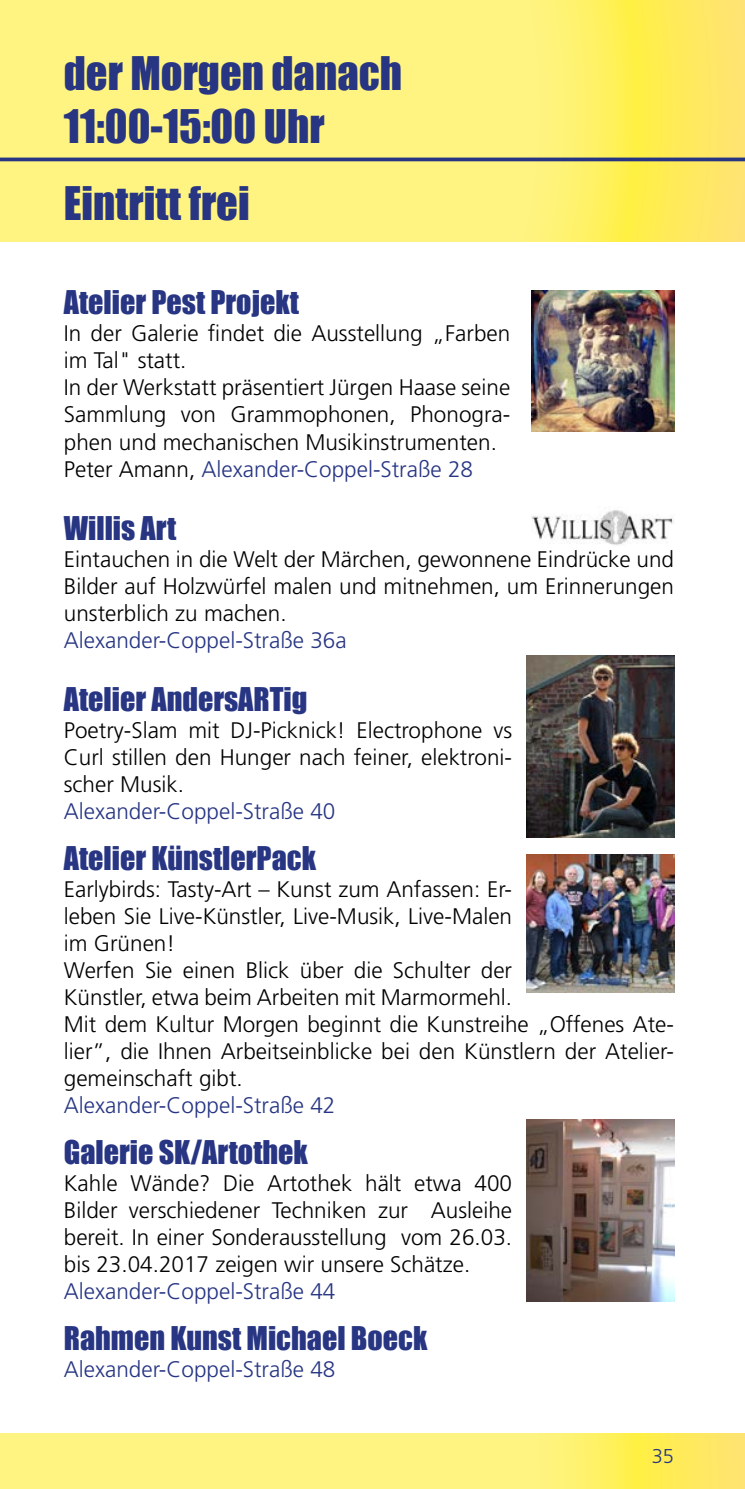
<style>
.page{position:relative;width:745px;height:1489px;background:#fff}
.page>*{position:absolute;margin:0;border:0;box-sizing:border-box;transform-origin:0 0}
.t1{font:42.5px/52.5px "Impact";color:#273583}
.t2{font:30px "Impact";color:#273583}
.t3{font:300 22.5px/27px "Frutiger";color:#000;text-align:justify}
.t4{font:300 22.5px "Frutiger";color:#273583}
.t5{font:300 20px "Frutiger LT Std";color:#273583}
.s1{color:#273583}
</style>
<div class="page">
<svg style="left:0;top:1433px;width:744px;height:55px"></svg>
<svg style="left:0;top:0;width:744px;height:241px"></svg>
<svg style="left:0;top:157px;width:744px;height:4px;fill:#273583"></svg>
<img style="left:531px;top:291px;width:142px;height:141px">
<img style="left:526px;top:655px;width:147px;height:182px">
<img style="left:531px;top:510px;width:142px;height:35px">
<img style="left:526px;top:1119px;width:147px;height:182px">
<img style="left:526px;top:854px;width:147px;height:138px">
<h1 class="t1" style="left:64px;top:46px;width:339px">der Morgen danach<br>11:00-15:00 Uhr</h1>
<h1 class="t1" style="left:64px;top:176px;width:187px">Eintritt frei</h1>
<h2 class="t2" style="left:64px;top:279px;width:236px">Atelier Pest Projekt</h2>
<p class="t3" style="left:64px;top:320px;width:447px;text-align:left">In der Galerie findet die Ausstellung „Farben im Tal" statt.<br>In der Werkstatt präsentiert Jürgen Haase seine Sammlung von Grammophonen, Phonogra&shy;phen und mechanischen Musikinstrumenten.<br>Peter Amann, <span class="s1">Alexander-Coppel-Straße 28</span></p>
<h2 class="t2" style="left:64px;top:504px;width:114px">Willis Art</h2>
<p class="t3" style="left:64px;top:545px;width:611px">Eintauchen in die Welt der Märchen, gewonnene Eindrücke und Bilder auf Holzwürfel malen und mitnehmen, um Erinnerungen unsterblich zu machen.</p>
<p class="t4" style="left:64px;top:627px;width:284px">Alexander-Coppel-Straße 36a</p>
<h2 class="t2" style="left:64px;top:675px;width:245px">Atelier AndersARTig</h2>
<p class="t3" style="left:64px;top:716px;width:449px">Poetry-Slam mit DJ-Picknick! Electrophone vs Curl stillen den Hunger nach feiner, elektroni&shy;scher Musik.</p>
<p class="t4" style="left:64px;top:798px;width:273px">Alexander-Coppel-Straße 40</p>
<h2 class="t2" style="left:64px;top:834px;width:253px">Atelier KünstlerPack</h2>
<p class="t3" style="left:64px;top:875px;width:611px;text-align:left">Earlybirds: Tasty-Art – Kunst zum Anfassen: Er-<br>leben Sie Live-Künstler, Live-Musik, Live-Malen<br>im Grünen!<br>Werfen Sie einen Blick über die Schulter der<br>Künstler, etwa beim Arbeiten mit Marmormehl.<br>Mit dem Kultur Morgen beginnt die Kunstreihe „Offenes Ate&shy;lier”, die Ihnen Arbeitseinblicke bei den Künstlern der Atelier&shy;gemeinschaft gibt.</p>
<p class="t4" style="left:64px;top:1092px;width:273px">Alexander-Coppel-Straße 42</p>
<h2 class="t2" style="left:64px;top:1128px;width:245px">Galerie SK/Artothek</h2>
<p class="t3" style="left:64px;top:1169px;width:449px">Kahle Wände? Die Artothek hält etwa 400<br>Bilder verschiedener Techniken zur Ausleihe bereit. In einer Sonderausstellung vom 26.03. bis 23.04.2017 zeigen wir unsere Schätze.</p>
<p class="t4" style="left:64px;top:1278px;width:273px">Alexander-Coppel-Straße 44</p>
<h2 class="t2" style="left:64px;top:1314px;width:365px">Rahmen Kunst Michael Boeck</h2>
<p class="t4" style="left:64px;top:1356px;width:273px">Alexander-Coppel-Straße 48</p>
<p class="t5" style="left:651px;top:1444px;width:24px">35</p>
</div>
